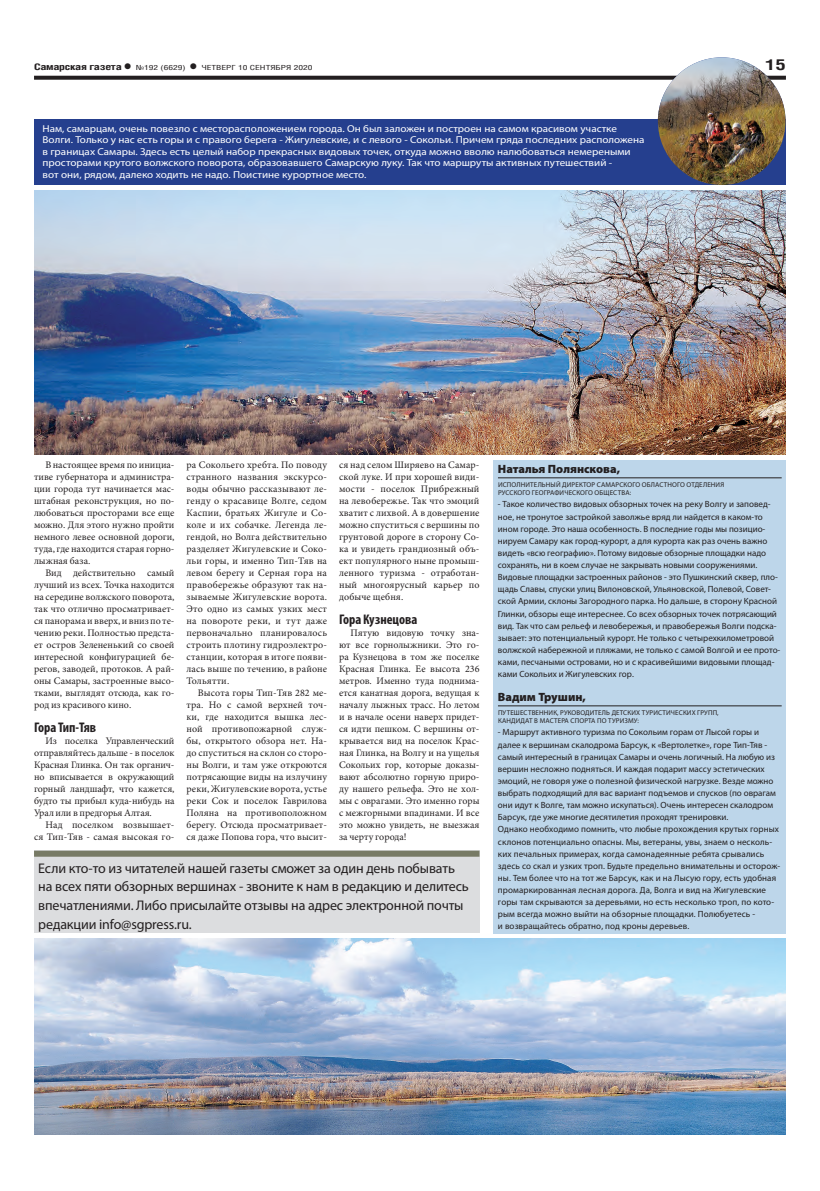
<style>
.page{position:relative;width:820px;height:1191px;background:#fff}
.page>*{position:absolute;margin:0;border:0;box-sizing:border-box;transform-origin:0 0}
.t1{font:700 15px "Helios Cond";color:#231f20;scale:1.4 1}
.допблок_текст{font:14px/18.7px "Myriad Pro";letter-spacing:-.01em;color:#231f20}
.ЗАГ_в_ТЕКСТЕ__копия{font:700 condensed 14px "Myriad Pro";color:#231f20}
.мнение_имя{font:900 12px "Myriad Pro";color:#231f20}
.ОСНОВНОЙ{font:10px/12px "Minion Pro";letter-spacing:.005em;color:#231f20;text-align:justify}
.цифра_символ{font:10px/11.6px "Myriad Pro";color:#fff;scale:1.11 1}
.мнение_текст{font:9px/12.1px "Myriad Pro";color:#231f20}
.t2{font:700 9px "Helios Cond";letter-spacing:-.02em;color:#231f20;scale:1.4 1}
.мнение_должность{font:7px/8.1px "Myriad Pro";letter-spacing:.02em;color:#231f20}
.t3{font:7px "Helios Cond";color:#231f20;scale:1.4 1}
.s1{font-size:16px}
.s2{font-weight:700;font-size:16px}
</style>
<div class="page">
<svg style="left:34px;top:76px;width:751px;height:4px;background:#322e2f"></svg>
<div style="left:34px;top:120px;width:751px;height:65px;background:#253f8e"></div>
<img style="left:657px;top:57px;width:128px;height:128px;border-radius:64px">
<div style="left:493px;top:460px;width:292px;height:473px;background:#bdd6ea"></div>
<hr style="left:497px;top:477px;width:284px;height:1px;background:#231f20">
<hr style="left:497px;top:705px;width:284px;height:1px;background:#231f20">
<img style="left:34px;top:938px;width:751px;height:196px">
<img style="left:34px;top:191px;width:751px;height:263px">
<div style="left:34px;top:850px;width:445px;height:83px;background:#dcdddf"></div>
<div style="left:34px;top:850px;width:445px;height:6px;background:#777a65"></div>
<p class="t2" style="left:34px;top:61px;width:71px">Самарская газета<span class="s1">•</span></p>
<p class="t3" style="left:136px;top:63px;width:37px">№192 (6629)</p>
<p class="t3" style="left:189px;top:63px;width:90px"><span class="s2">•</span> ЧЕТВЕРГ 10 СЕНТЯБРЯ 2020</p>
<p class="t1" style="left:765px;top:55px;width:16px">15</p>
<p class="цифра_символ" style="left:43px;top:122px;width:543px">Нам, самарцам, очень повезло с месторасположением города. Он был заложен и построен на самом красивом участке Волги. Только у нас есть горы и с правого берега - Жигулевские, и с левого - Сокольи. Причем гряда последних расположена в границах Самары. Здесь есть целый набор прекрасных видовых точек, откуда можно вволю налюбоваться немереными просторами крутого волжского поворота, образовавшего Самарскую луку. Так что маршруты активных путешествий -<br>вот они, рядом, далеко ходить не надо. Поистине курортное место.</p>
<p class="ОСНОВНОЙ" style="left:186px;top:459px;width:142px">ра Сокольего хребта. По поводу странного названия экскурсо&shy;воды обычно рассказывают ле&shy;генду о красавице Волге, седом Каспии, братьях Жигуле и Со&shy;коле и их собачке. Легенда ле&shy;гендой, но Волга действительно разделяет Жигулевские и Соко&shy;льи горы, и именно Тип-Тяв на левом берегу и Серная гора на правобережье образуют так на&shy;зываемые Жигулевские ворота.<br>Это одно из самых узких мест на повороте реки, и тут даже первоначально планировалось строить плотину гидроэлектро&shy;станции, которая в итоге появи&shy;лась выше по течению, в районе Тольятти.</p>
<p class="ОСНОВНОЙ" style="left:186px;top:687px;width:142px;text-indent:11px">Высота горы Тип-Тяв 282 ме&shy;тра. Но с самой верхней точ&shy;ки, где находится вышка лес&shy;ной противопожарной служ&shy;бы, открытого обзора нет. На&shy;до спуститься на склон со сторо&shy;ны Волги, и там уже откроются потрясающие виды на излучину реки, Жигулевские ворота, устье реки Сок и поселок Гаврилова Поляна на противоположном берегу. Отсюда просматривает&shy;ся даже Попова гора, что высит-</p>
<p class="ОСНОВНОЙ" style="left:339px;top:459px;width:142px">ся над селом Ширяево на Самар&shy;ской луке. И при хорошей види&shy;мости - поселок Прибрежный на левобережье. Так что эмоций хватит с лихвой. А в довершение можно спуститься с вершины по грунтовой дороге в сторону Со&shy;ка и увидеть грандиозный объ&shy;ект популярного ныне промыш&shy;ленного туризма - отработан&shy;ный многоярусный карьер по добыче щебня.</p>
<p class="ЗАГ_в_ТЕКСТЕ__копия" style="left:339px;top:611px;width:80px">Гора Кузнецова</p>
<p class="ОСНОВНОЙ" style="left:339px;top:627px;width:142px;text-indent:11px">Пятую видовую точку зна&shy;ют все горнолыжники. Это го&shy;ра Кузнецова в том же поселке Красная Глинка. Ее высота 236 метров. Именно туда поднима&shy;ется канатная дорога, ведущая к началу лыжных трасс. Но летом и в начале осени наверх придет&shy;ся идти пешком. С вершины от&shy;крывается вид на поселок Крас&shy;ная Глинка, на Волгу и на ущелья Сокольих гор, которые доказы&shy;вают абсолютно горную приро&shy;ду нашего рельефа. Это не хол&shy;мы с оврагами. Это именно горы с межгорными впадинами. И все это можно увидеть, не выезжая за черту города!</p>
<p class="допблок_текст" style="left:38px;top:858px;width:432px">Если кто-то из читателей нашей газеты сможет за один день побывать на всех пяти обзорных вершинах - звоните к нам в редакцию и делитесь впечатлениями. Либо присылайте отзывы на адрес электронной почты редакции info@sgpress.ru.</p>
<p class="ОСНОВНОЙ" style="left:34px;top:459px;width:142px;text-indent:11px">В настоящее время по инициа&shy;тиве губернатора и администра&shy;ции города тут начинается мас&shy;штабная реконструкция, но по&shy;любоваться просторами все еще можно. Для этого нужно пройти немного левее основной дороги, туда, где находится старая горно&shy;лыжная база.</p>
<p class="ОСНОВНОЙ" style="left:34px;top:567px;width:142px;text-indent:11px">Вид действительно самый лучший из всех. Точка находится на середине волжского поворота, так что отлично просматривает&shy;ся панорама и вверх, и вниз по те&shy;чению реки. Полностью предста&shy;ет остров Зелененький со своей интересной конфигурацией бе&shy;регов, заводей, протоков. А рай&shy;оны Самары, застроенные высо&shy;тками, выглядят отсюда, как го&shy;род из красивого кино.</p>
<p class="ЗАГ_в_ТЕКСТЕ__копия" style="left:34px;top:719px;width:64px">Гора Тип-Тяв</p>
<p class="ОСНОВНОЙ" style="left:34px;top:735px;width:142px;text-indent:11px">Из поселка Управленческий отправляйтесь дальше - в поселок Красная Глинка. Он так органич&shy;но вписывается в окружающий горный ландшафт, что кажется, будто ты прибыл куда-нибудь на Урал или в предгорья Алтая.</p>
<p class="ОСНОВНОЙ" style="left:34px;top:819px;width:142px;text-align:right">Над поселком возвышает&shy;ся Тип-Тяв - самая высокая го-</p>
<p class="мнение_имя" style="left:497px;top:462px;width:124px">Наталья Полянскова,</p>
<p class="мнение_должность" style="left:498px;top:480px;width:227px">ИСПОЛНИТЕЛЬНЫЙ ДИРЕКТОР САМАРСКОГО ОБЛАСТНОГО ОТДЕЛЕНИЯ<br>РУССКОГО ГЕОГРАФИЧЕСКОГО ОБЩЕСТВА:</p>
<p class="мнение_текст" style="left:497px;top:498px;width:274px">- Такое количество видовых обзорных точек на реку Волгу и заповед&shy;ное, не тронутое застройкой заволжье вряд ли найдется в каком-то ином городе. Это наша особенность. В последние годы мы позицио&shy;нируем Самару как город-курорт, а для курорта как раз очень важно видеть «всю географию». Потому видовые обзорные площадки надо сохранять, ни в коем случае не закрывать новыми сооружениями.</p>
<p class="мнение_текст" style="left:497px;top:571px;width:284px">Видовые площадки застроенных районов - это Пушкинский сквер, пло&shy;щадь Славы, спуски улиц Вилоновской, Ульяновской, Полевой, Совет&shy;ской Армии, склоны Загородного парка. Но дальше, в сторону Красной Глинки, обзоры еще интереснее. Со всех обзорных точек потрясающий вид. Так что сам рельеф и левобережья, и правобережья Волги подска&shy;зывает: это потенциальный курорт. Не только с четырехкилометровой волжской набережной и пляжами, не только с самой Волгой и ее прото&shy;ками, песчаными островами, но и с красивейшими видовыми площад&shy;ками Сокольих и Жигулевских гор.</p>
<p class="мнение_имя" style="left:497px;top:690px;width:89px">Вадим Трушин,</p>
<p class="мнение_должность" style="left:498px;top:708px;width:222px">ПУТЕШЕСТВЕННИК, РУКОВОДИТЕЛЬ ДЕТСКИХ ТУРИСТИЧЕСКИХ ГРУПП,<br>КАНДИДАТ В МАСТЕРА СПОРТА ПО ТУРИЗМУ:</p>
<p class="мнение_текст" style="left:497px;top:726px;width:279px">- Маршрут активного туризма по Сокольим горам от Лысой горы и далее к вершинам скалодрома Барсук, к «Вертолетке», горе Тип-Тяв - самый интересный в границах Самары и очень логичный. На любую из вершин несложно подняться. И каждая подарит массу эстетических эмоций, не говоря уже о полезной физической нагрузке. Везде можно выбрать подходящий для вас вариант подъемов и спусков (по оврагам они идут к Волге, там можно искупаться). Очень интересен скалодром Барсук, где уже многие десятилетия проходят тренировки.</p>
<p class="мнение_текст" style="left:497px;top:823px;width:284px">Однако необходимо помнить, что любые прохождения крутых горных склонов потенциально опасны. Мы, ветераны, увы, знаем о несколь&shy;ких печальных примерах, когда самонадеянные ребята срывались здесь со скал и узких троп. Будьте предельно внимательны и осторож&shy;ны. Тем более что на тот же Барсук, как и на Лысую гору, есть удобная промаркированная лесная дорога. Да, Волга и вид на Жигулевские горы там скрываются за деревьями, но есть несколько троп, по кото&shy;рым всегда можно выйти на обзорные площадки. Полюбуетесь -<br>и возвращайтесь обратно, под кроны деревьев.</p>
</div>
